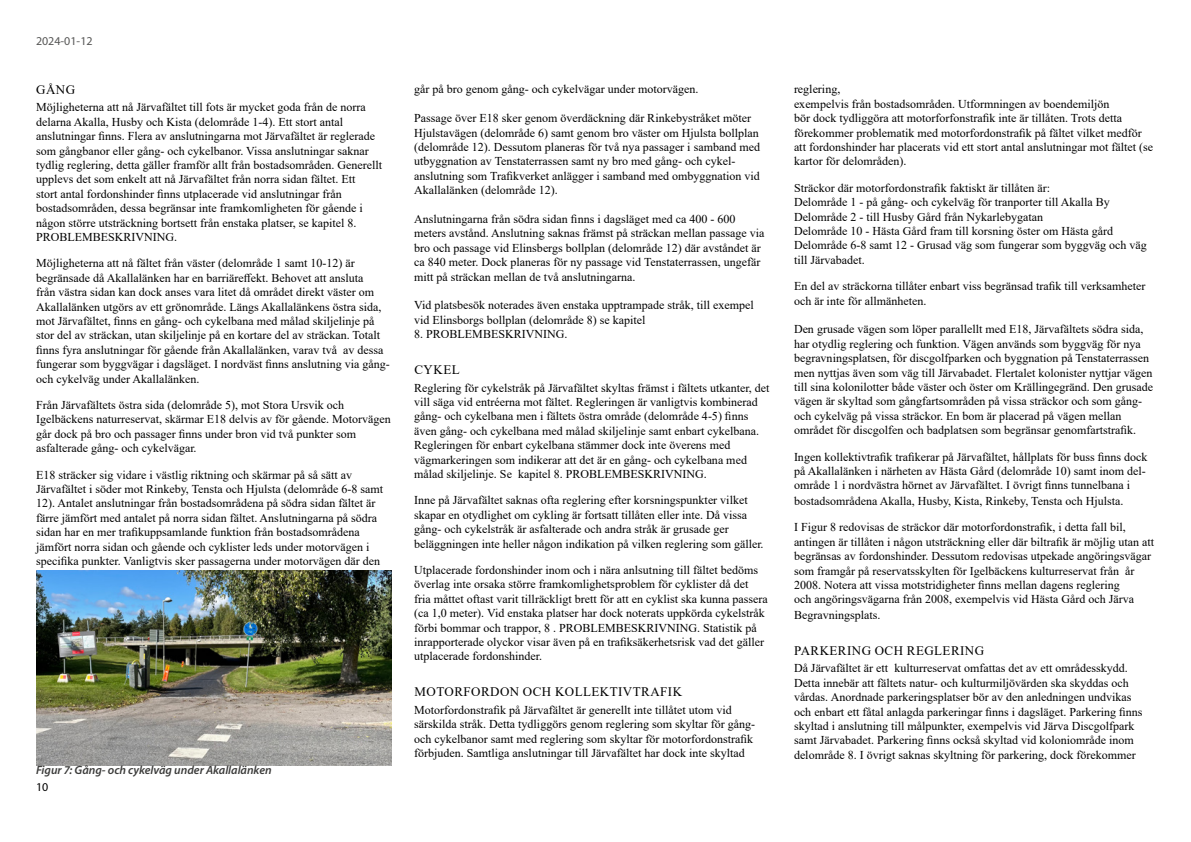
<style>
.page{position:relative;width:1191px;height:842px;background:#fff}
.page>*{position:absolute;margin:0;border:0;box-sizing:border-box;transform-origin:0 0}
.t1{font:13px "Times New Roman";letter-spacing:.035em;color:#000}
.t2{font:12px/14.4px "Times New Roman";color:#000}
.t3{font:italic 600 12px "Myriad Pro";letter-spacing:-.005em;color:#3c3c3b}
.t4{font:12px "Myriad Pro";color:#575756}
.t5{font:12px "Myriad Pro";color:#000}
</style>
<div class="page">
<img style="left:36px;top:570px;width:355px;height:195px">
<p class="t4" style="left:36px;top:34px;width:58px">2024-01-12</p>
<p class="t1" style="left:36px;top:81px;width:40px">GÅNG</p>
<p class="t2" style="left:36px;top:100px;width:347px">Möjligheterna att nå Järvafältet till fots är mycket goda från de norra delarna Akalla, Husby och Kista (delområde 1-4). Ett stort antal anslutningar finns. Flera av anslutningarna mot Järvafältet är reglerade som gångbanor eller gång- och cykelbanor. Vissa anslutningar saknar tydlig reglering, detta gäller framför allt från bostadsområden. Generellt upplevs det som enkelt att nå Järvafältet från norra sidan fältet. Ett<br>stort antal fordonshinder finns utplacerade vid anslutningar från bostadsområden, dessa begränsar inte framkomligheten för gående i någon större utsträckning bortsett från enstaka platser, se kapitel 8.<br>PROBLEMBESKRIVNING.</p>
<p class="t2" style="left:36px;top:256px;width:355px">Möjligheterna att nå fältet från väster (delområde 1 samt 10-12) är begränsade då Akallalänken har en barriäreffekt. Behovet att ansluta<br>från västra sidan kan dock anses vara litet då området direkt väster om Akallalänken utgörs av ett grönområde. Längs Akallalänkens östra sida, mot Järvafältet, finns en gång- och cykelbana med målad skiljelinje på stor del av sträckan, utan skiljelinje på en kortare del av sträckan. Totalt finns fyra anslutningar för gående från Akallalänken, varav två av dessa fungerar som byggvägar i dagsläget. I nordväst finns anslutning via gång&shy;och cykelväg under Akallalänken.</p>
<p class="t2" style="left:36px;top:397px;width:356px">Från Järvafältets östra sida (delområde 5), mot Stora Ursvik och Igelbäckens naturreservat, skärmar E18 delvis av för gående. Motorvägen går dock på bro och passager finns under bron vid två punkter som asfalterade gång- och cykelvägar.</p>
<p class="t2" style="left:36px;top:467px;width:349px">E18 sträcker sig vidare i västlig riktning och skärmar på så sätt av Järvafältet i söder mot Rinkeby, Tensta och Hjulsta (delområde 6-8 samt 12). Antalet anslutningar från bostadsområdena på södra sidan fältet är färre jämfört med antalet på norra sidan fältet. Anslutningarna på södra sidan har en mer trafikuppsamlande funktion från bostadsområdena jämfört norra sidan och gående och cyklister leds under motorvägen i specifika punkter. Vanligtvis sker passagerna under motorvägen där den</p>
<p class="t3" style="left:36px;top:763px;width:237px">Figur 7: Gång- och cykelväg under Akallalänken</p>
<p class="t5" style="left:36px;top:779px;width:14px">10</p>
<p class="t2" style="left:414px;top:82px;width:286px">går på bro genom gång- och cykelvägar under motorvägen.</p>
<p class="t2" style="left:414px;top:111px;width:347px">Passage över E18 sker genom överdäckning där Rinkebystråket möter Hjulstavägen (delområde 6) samt genom bro väster om Hjulsta bollplan (delområde 12). Dessutom planeras för två nya passager i samband med utbyggnation av Tenstaterrassen samt ny bro med gång- och cykel&shy;anslutning som Trafikverket anlägger i samband med ombyggnation vid Akallalänken (delområde 12).</p>
<p class="t2" style="left:414px;top:211px;width:351px">Anslutningarna från södra sidan finns i dagsläget med ca 400 - 600 meters avstånd. Anslutning saknas främst på sträckan mellan passage via bro och passage vid Elinsbergs bollplan (delområde 12) där avståndet är ca 840 meter. Dock planeras för ny passage vid Tenstaterrassen, ungefär mitt på sträckan mellan de två anslutningarna.</p>
<p class="t2" style="left:414px;top:298px;width:341px">Vid platsbesök noterades även enstaka upptrampade stråk, till exempel vid Elinsborgs bollplan (delområde 8) se kapitel</p>
<p class="t2" style="left:414px;top:327px;width:154px">8. PROBLEMBESKRIVNING.</p>
<p class="t1" style="left:414px;top:361px;width:47px">CYKEL</p>
<p class="t2" style="left:414px;top:380px;width:357px">Reglering för cykelstråk på Järvafältet skyltas främst i fältets utkanter, det vill säga vid entréerna mot fältet. Regleringen är vanligtvis kombinerad gång- och cykelbana men i fältets östra område (delområde 4-5) finns även gång- och cykelbana med målad skiljelinje samt enbart cykelbana.<br>Regleringen för enbart cykelbana stämmer dock inte överens med vägmarkeringen som indikerar att det är en gång- och cykelbana med målad skiljelinje. Se kapitel 8. PROBLEMBESKRIVNING.</p>
<p class="t2" style="left:414px;top:493px;width:351px">Inne på Järvafältet saknas ofta reglering efter korsningspunkter vilket skapar en otydlighet om cykling är fortsatt tillåten eller inte. Då vissa gång- och cykelstråk är asfalterade och andra stråk är grusade ger beläggningen inte heller någon indikation på vilken reglering som gäller.</p>
<p class="t2" style="left:414px;top:562px;width:355px">Utplacerade fordonshinder inom och i nära anlsutning till fältet bedöms överlag inte orsaka större framkomlighetsproblem för cyklister då det fria måttet oftast varit tillräckligt brett för att en cyklist ska kunna passera (ca 1,0 meter). Vid enstaka platser har dock noterats uppkörda cykelstråk förbi bommar och trappor, 8 . PROBLEMBESKRIVNING. Statistik på inrapporterade olyckor visar även på en trafiksäkerhetsrisk vad det gäller utplacerade fordonshinder.</p>
<p class="t1" style="left:414px;top:683px;width:269px">MOTORFORDON OCH KOLLEKTIVTRAFIK</p>
<p class="t2" style="left:414px;top:702px;width:342px">Motorfordonstrafik på Järvafältet är generellt inte tillåtet utom vid särskilda stråk. Detta tydliggörs genom reglering som skyltar för gång&shy;och cykelbanor samt med reglering som skyltar för motorfordonstrafik förbjuden. Samtliga anslutningar till Järvafältet har dock inte skyltad</p>
<p class="t2" style="left:794px;top:82px;width:360px">reglering,<br>exempelvis från bostadsområden. Utformningen av boendemiljön<br>bör dock tydliggöra att motorforfonstrafik inte är tillåten. Trots detta förekommer problematik med motorfordonstrafik på fältet vilket medför att fordonshinder har placerats vid ett stort antal anslutningar mot fältet (se kartor för delområden).</p>
<p class="t2" style="left:794px;top:180px;width:354px">Sträckor där motorfordonstrafik faktiskt är tillåten är:<br>Delområde 1 - på gång- och cykelväg för tranporter till Akalla By Delområde 2 - till Husby Gård från Nykarlebygatan<br>Delområde 10 - Hästa Gård fram till korsning öster om Hästa gård Delområde 6-8 samt 12 - Grusad väg som fungerar som byggväg och väg till Järvabadet.</p>
<p class="t2" style="left:794px;top:279px;width:353px">En del av sträckorna tillåter enbart viss begränsad trafik till verksamheter och är inte för allmänheten.</p>
<p class="t2" style="left:794px;top:322px;width:360px">Den grusade vägen som löper parallellt med E18, Järvafältets södra sida, har otydlig reglering och funktion. Vägen används som byggväg för nya begravningsplatsen, för discgolfparken och byggnation på Tenstaterrassen men nyttjas även som väg till Järvabadet. Flertalet kolonister nyttjar vägen till sina kolonilotter både väster och öster om Krällingegränd. Den grusade vägen är skyltad som gångfartsområden på vissa sträckor och som gång&shy;och cykelväg på vissa sträckor. En bom är placerad på vägen mellan området för discgolfen och badplatsen som begränsar genomfartstrafik.</p>
<p class="t2" style="left:794px;top:449px;width:355px">Ingen kollektivtrafik trafikerar på Järvafältet, hållplats för buss finns dock på Akallalänken i närheten av Hästa Gård (delområde 10) samt inom del&shy;område 1 i nordvästra hörnet av Järvafältet. I övrigt finns tunnelbana i</p>
<p class="t2" style="left:794px;top:487px;width:333px;line-height:26.4px">bostadsområdena Akalla, Husby, Kista, Rinkeby, Tensta och Hjulsta.<br>I Figur 8 redovisas de sträckor där motorfordonstrafik, i detta fall bil,</p>
<p class="t2" style="left:794px;top:534px;width:361px">antingen är tillåten i någon utsträckning eller där biltrafik är möjlig utan att begränsas av fordonshinder. Dessutom redovisas utpekade angöringsvägar som framgår på reservatsskylten för Igelbäckens kulturreservat från år 2008. Notera att vissa motstridigheter finns mellan dagens reglering<br>och angöringsvägarna från 2008, exempelvis vid Hästa Gård och Järva</p>
<p class="t2" style="left:794px;top:607px;width:88px">Begravningsplats.</p>
<p class="t1" style="left:794px;top:642px;width:191px">PARKERING OCH REGLERING</p>
<p class="t2" style="left:794px;top:661px;width:350px">Då Järvafältet är ett kulturreservat omfattas det av ett områdesskydd.<br>Detta innebär att fältets natur- och kulturmiljövärden ska skyddas och vårdas. Anordnade parkeringsplatser bör av den anledningen undvikas och enbart ett fåtal anlagda parkeringar finns i dagsläget. Parkering finns skyltad i anslutning till målpunkter, exempelvis vid Järva Discgolfpark samt Järvabadet. Parkering finns också skyltad vid koloniområde inom delområde 8. I övrigt saknas skyltning för parkering, dock förekommer</p>
</div>
